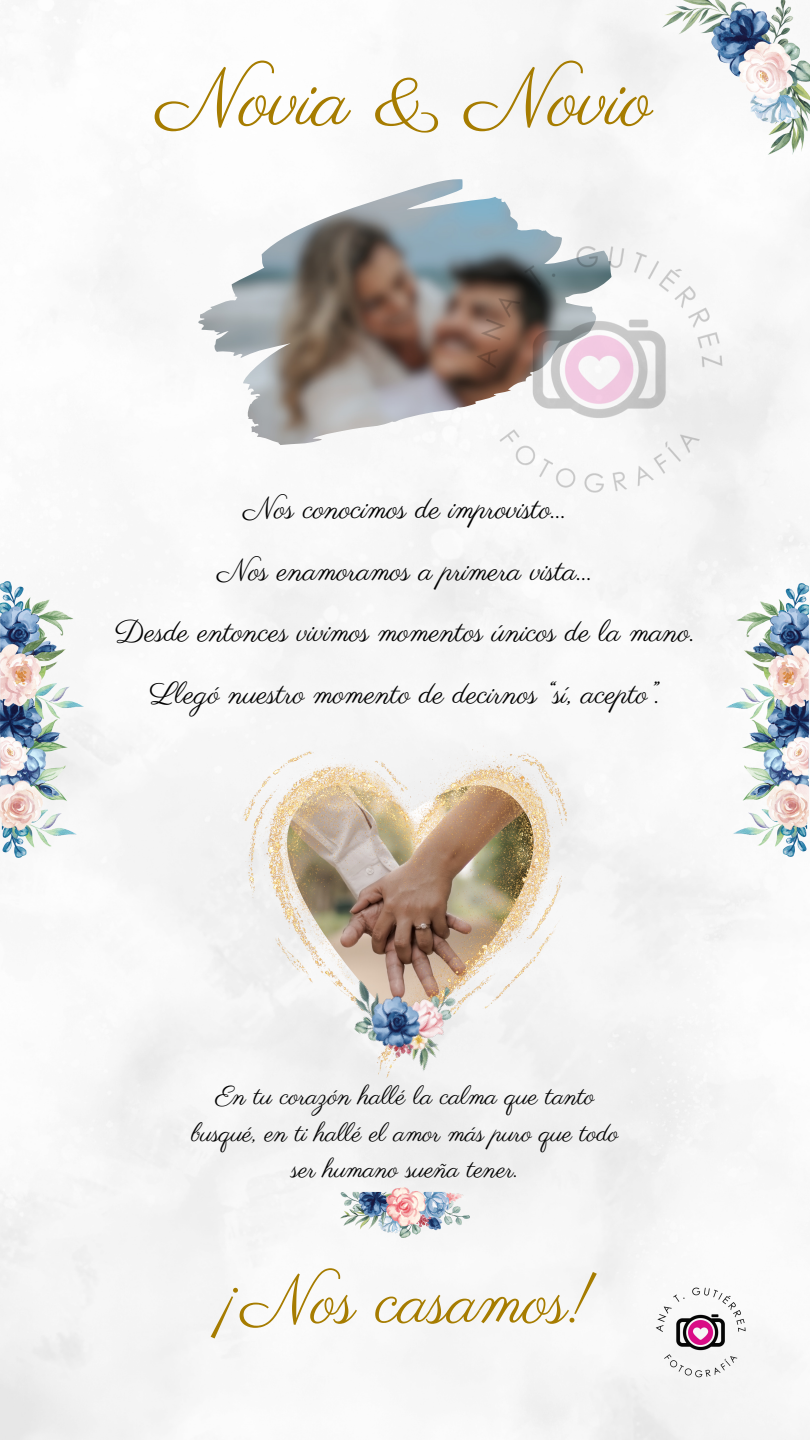
<style>
.page{position:relative;width:810px;height:1440px;background:#fff}
.page>*{position:absolute;margin:0;border:0;box-sizing:border-box;transform-origin:0 0}
.t1{font:81.8px "Parisienne";color:#a67c00}
.t2{font:68.9px "Parisienne";color:#a67c00}
.t3{font:30.6px "Parisienne";color:#000}
.t4{font:26.5px/36.6px "Parisienne";color:#000;text-align:center}
</style>
<div class="page">
<img style="left:0;top:0;width:810px;height:1440px">
<img style="left:198px;top:179px;width:413px;height:266px">
<img style="left:663px;top:0;width:147px;height:155px">
<img style="left:0;top:582px;width:84px;height:276px">
<img style="left:727px;top:584px;width:82px;height:273px">
<img style="left:243px;top:743px;width:324px;height:334px">
<img style="left:333px;top:941px;width:144px;height:142px">
<img style="left:341px;top:1188px;width:128px;height:49px">
<img style="left:653px;top:1285px;width:95px;height:95px">
<img style="left:469px;top:240px;width:260px;height:259px">
<p class="t1" style="left:157px;top:50px;width:497px">Novia &amp; Novio</p>
<h3 class="t3" style="left:243px;top:490px;width:325px">Nos conocimos de improvisto…</h3>
<p class="t3" style="left:218px;top:552px;width:376px">Nos enamoramos a primera vista…</p>
<p class="t3" style="left:115px;top:613px;width:582px">Desde entonces vivimos momentos únicos de la mano.</p>
<p class="t3" style="left:150px;top:675px;width:512px">Llegó nuestro momento de decirnos “sí, acepto”.</p>
<p class="t4" style="left:192px;top:1080px;width:428px">En tu corazón hallé la calma que tanto busqué, en ti hallé el amor más puro que todo ser humano sueña tener.</p>
<h3 class="t2" style="left:216px;top:1259px;width:379px">¡Nos casamos!</h3>
</div>
